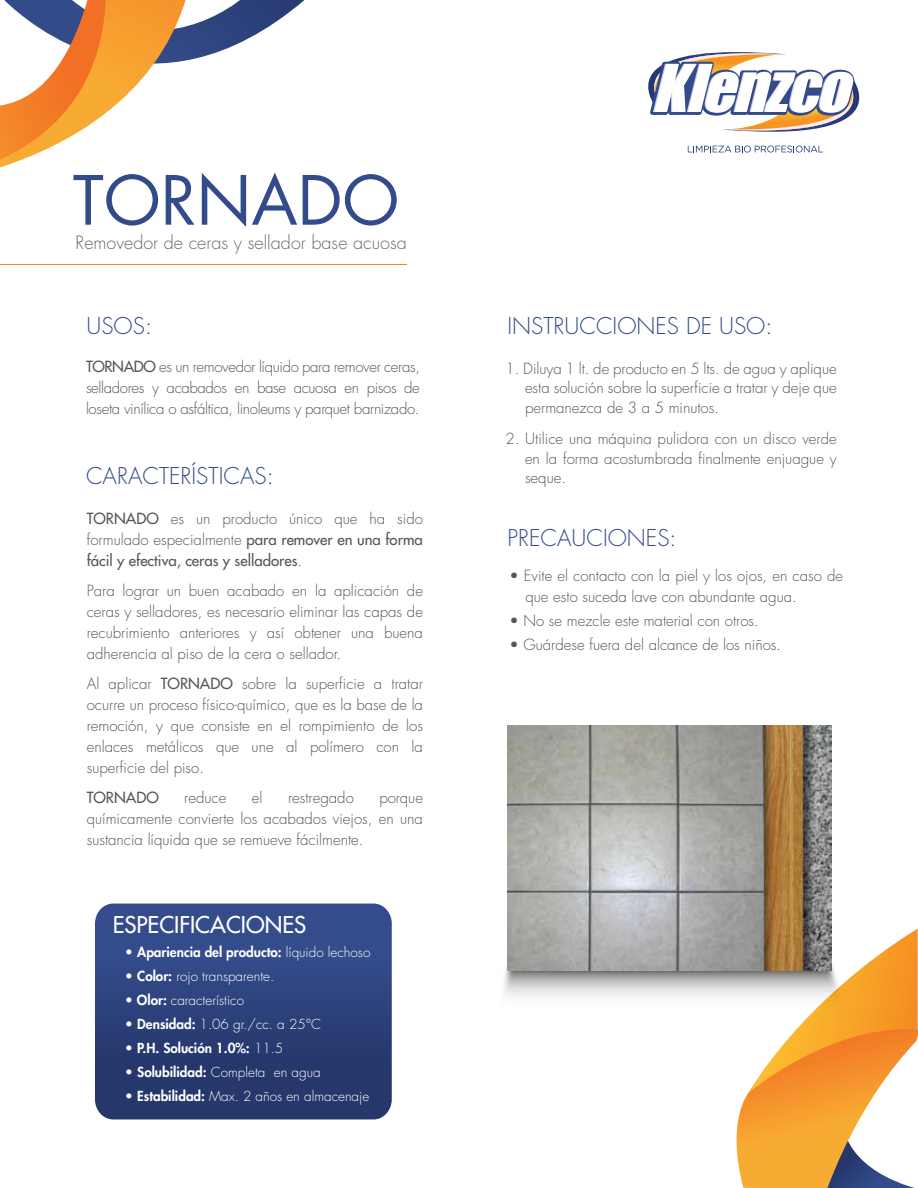
<style>
.page{position:relative;width:918px;height:1188px;background:#fff}
.page>*{position:absolute;margin:0;border:0;box-sizing:border-box;transform-origin:0 0}
.t1{font:66px "Futura Std";color:#334b8b}
.t2{font:300 22.5px "Futura Std";color:#334b8b}
.t3{font:500 22.5px "Futura Std";color:#fff}
.t4{font:300 18px "Futura Std";color:#6b6c6f}
.t5{font:300 15px/21px "Futura Std";color:#565659;text-align:justify}
.t6{font:500 15px/21px "Futura Std";color:#565659;text-align:justify}
.t7{font:300 13.5px "Futura Std";color:#fff}
.t8{font:800 13.5px "Futura Std";color:#fff}
.s1{font-weight:500}
.s2{font-weight:300}
.s3{font-weight:800}
</style>
<div class="page">
<svg style="left:648px;top:52px;width:212px;height:101px"></svg>
<svg style="left:736px;top:929px;width:182px;height:259px"></svg>
<hr style="left:0;top:265px;width:406px;height:1px;background:#f5842e">
<svg style="left:0;top:0;width:304px;height:167px"></svg>
<svg style="left:95px;top:904px;width:297px;height:215px;background:#2d427b"></svg>
<img style="left:504px;top:910px;width:392px;height:148px">
<img style="left:508px;top:726px;width:324px;height:245px">
<h1 class="t1" style="left:73px;top:158px;width:328px">TORNADO</h1>
<p class="t4" style="left:76px;top:232px;width:333px">Removedor de ceras y sellador base acuosa</p>
<h2 class="t2" style="left:86px;top:312px;width:67px">USOS:</h2>
<p class="t5" style="left:86px;top:357px;width:336px"><span class="s1">TORNADO</span> es un removedor líquido para remover ceras, selladores y acabados en base acuosa en pisos de loseta vinílica o asfáltica, linoleums y parquet barnizado.</p>
<h2 class="t2" style="left:86px;top:462px;width:189px">CARACTERÍSTICAS:</h2>
<p class="t6" style="left:87px;top:508px;width:338px">TORNADO <span class="s2">es un producto único que ha sido formulado especialmente</span> para remover en una forma fácil y efectiva, ceras y selladores<span class="s2">.</span></p>
<p class="t5" style="left:87px;top:581px;width:338px">Para lograr un buen acabado en la aplicación de ceras y selladores, es necesario eliminar las capas de recubrimiento anteriores y así obtener una buena adherencia al piso de la cera o sellador.</p>
<p class="t5" style="left:87px;top:674px;width:338px">Al aplicar <span class="s1">TORNADO</span> sobre la superficie a tratar ocurre un proceso físico-químico, que es la base de la remoción, y que consiste en el rompimiento de los enlaces metálicos que une al polímero con la superficie del piso.</p>
<p class="t6" style="left:87px;top:787px;width:74px">TORNADO</p>
<p class="t5" style="left:184px;top:788px;width:44px">reduce</p>
<p class="t5" style="left:252px;top:788px;width:12px">el</p>
<p class="t5" style="left:288px;top:788px;width:67px">restregado</p>
<p class="t5" style="left:87px;top:788px;width:338px;text-indent:293px">porque químicamente convierte los acabados viejos, en una sustancia líquida que se remueve fácilmente.</p>
<h2 class="t3" style="left:113px;top:911px;width:195px">ESPECIFICACIONES</h2>
<p class="t8" style="left:125px;top:944px;width:247px"><span class="s2">•</span> Apariencia del producto: <span class="s2">líquido lechoso</span></p>
<p class="t7" style="left:125px;top:968px;width:151px">• <span class="s3">Color:</span> rojo transparente.</p>
<p class="t7" style="left:125px;top:992px;width:121px">• <span class="s3">Olor:</span> característico</p>
<p class="t7" style="left:125px;top:1016px;width:198px">• <span class="s3">Densidad:</span> 1.06 gr./cc. a 25°C</p>
<p class="t8" style="left:125px;top:1040px;width:160px"><span class="s2">•</span> P.H. Solución 1.0%: <span class="s2">11.5</span></p>
<p class="t7" style="left:125px;top:1064px;width:198px">• <span class="s3">Solubilidad:</span> Completa en agua</p>
<p class="t7" style="left:125px;top:1088px;width:246px">• <span class="s3">Estabilidad:</span> Max. 2 años en almacenaje</p>
<h2 class="t2" style="left:508px;top:312px;width:267px">INSTRUCCIONES DE USO:</h2>
<p class="t5" style="left:525px;top:359px;width:313px;line-height:19.5px;text-indent:-20px">1. Diluya 1 lt. de producto en 5 lts. de agua y aplique esta solución sobre la superficie a tratar y deje que permanezca de 3 a 5 minutos.</p>
<p class="t5" style="left:525px;top:430px;width:313px;line-height:19.5px;text-indent:-20px">2. Utilice una máquina pulidora con un disco verde en la forma acostumbrada finalmente enjuague y seque.</p>
<h2 class="t2" style="left:508px;top:524px;width:171px">PRECAUCIONES:</h2>
<p class="t5" style="left:526px;top:565px;width:319px;text-indent:-16px">• Evite el contacto con la piel y los ojos, en caso de que esto suceda lave con abundante agua.</p>
<p class="t5" style="left:509px;top:610px;width:251px">• No se mezcle este material con otros.</p>
<p class="t5" style="left:509px;top:634px;width:273px">• Guárdese fuera del alcance de los niños.</p>
</div>
